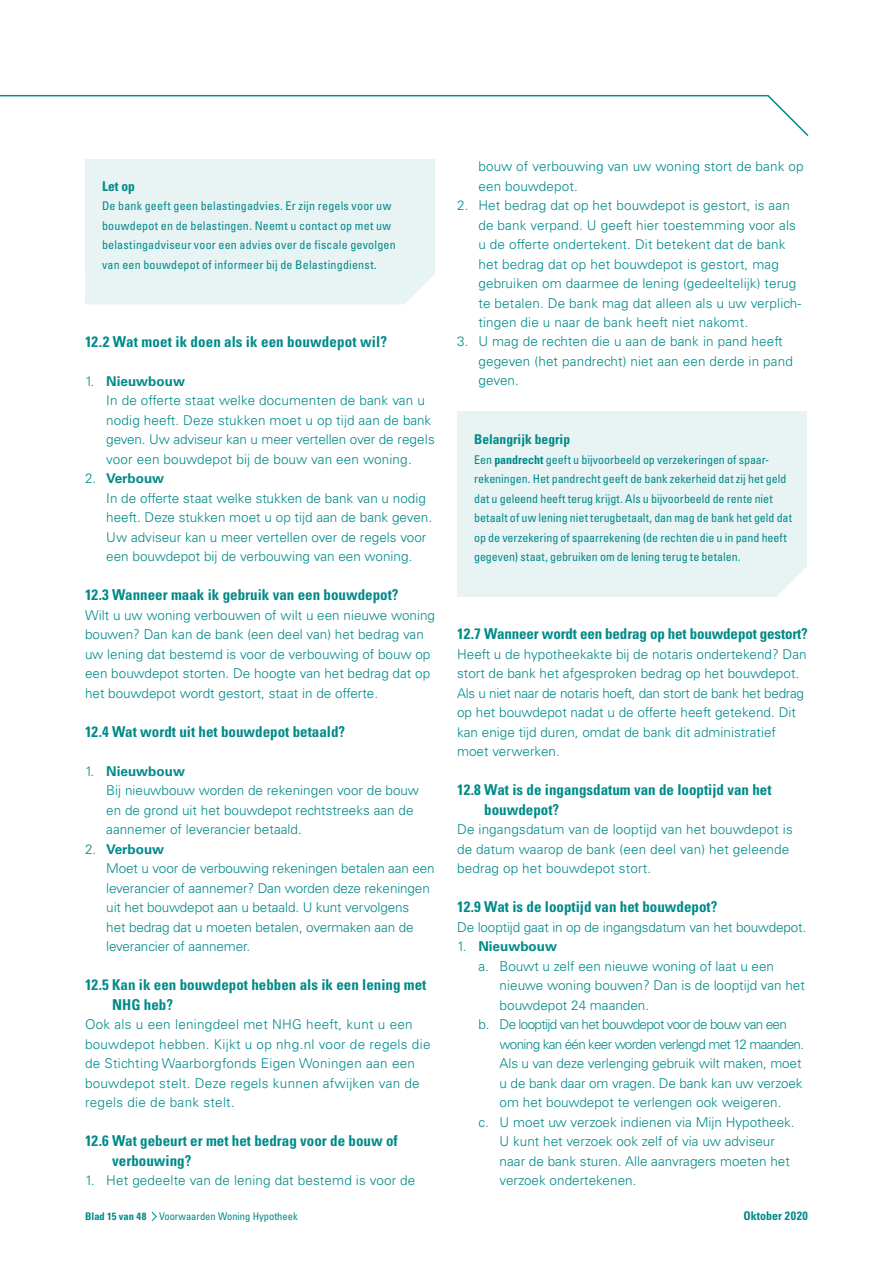
<style>
.page{position:relative;width:893px;height:1263px;background:#fff}
.page>*{position:absolute;margin:0;border:0;box-sizing:border-box;transform-origin:0 0}
.t1{font:700 condensed 15px/19.5px "Univers LT Std";color:#008a89}
.t2{font:300 13.5px/19.5px "Univers LT Std";color:#008a89}
.t3{font:300 13.5px/19.5px "Univers LT Std";letter-spacing:.02em;color:#008a89}
.t4{font:300 13.5px "Univers LT Std";letter-spacing:-.05em;color:#008a89}
.t5{font:700 condensed 13.5px "Univers LT Std";color:#008a89}
.t6{font:700 13.5px "Univers LT Std";color:#008a89}
.t7{font:condensed 12px/19.5px "Univers LT Std";letter-spacing:.01em;color:#008a89}
.t8{font:700 condensed 12px "Univers LT Std";color:#008a89}
.t9{font:condensed 10.5px "Univers LT Std";color:#008a89}
.s1{font-weight:700}
.s2{font-weight:300}
</style>
<div class="page">
<svg style="left:0;top:94px;width:809px;height:42px"></svg>
<svg style="left:151px;top:1211px;width:6px;height:10px"></svg>
<div style="left:85px;top:159px;width:349px;height:115px;background:#e8f3f4"></div>
<div style="left:85px;top:274px;width:349px;height:30px;background:#e8f3f4"></div>
<div style="left:457px;top:411px;width:349px;height:156px;background:#e8f3f4"></div>
<div style="left:457px;top:567px;width:349px;height:30px;background:#e8f3f4"></div>
<p class="t5" style="left:102px;top:177px;width:34px">Let op</p>
<p class="t7" style="left:102px;top:196px;width:295px">De bank geeft geen belastingadvies. Er zijn regels voor uw bouwdepot en de belastingen. Neemt u contact op met uw belastingadviseur voor een advies over de fiscale gevolgen van een bouwdepot of informeer bij de Belastingdienst.</p>
<p class="t1" style="left:85px;top:331px;width:303px">12.2 Wat moet ik doen als ik een bouwdepot wil?</p>
<p class="t2" style="left:106px;top:371px;width:330px;text-indent:-21px">1. <span class="s1">Nieuwbouw<br></span>In de offerte staat welke documenten de bank van u nodig heeft. Deze stukken moet u op tijd aan de bank geven. Uw adviseur kan u meer vertellen over de regels voor een bouwdepot bij de bouw van een woning.</p>
<p class="t2" style="left:106px;top:468px;width:327px;text-indent:-21px">2. <span class="s1">Verbouw<br></span>In de offerte staat welke stukken de bank van u nodig heeft. Deze stukken moet u op tijd aan de bank geven.<br>Uw adviseur kan u meer vertellen over de regels voor een bouwdepot bij de verbouwing van een woning.</p>
<p class="t1" style="left:85px;top:585px;width:315px">12.3 Wanneer maak ik gebruik van een bouwdepot?</p>
<p class="t2" style="left:85px;top:605px;width:351px">Wilt u uw woning verbouwen of wilt u een nieuwe woning bouwen? Dan kan de bank (een deel van) het bedrag van uw lening dat bestemd is voor de verbouwing of bouw op een bouwdepot storten. De hoogte van het bedrag dat op het bouwdepot wordt gestort, staat in de offerte.</p>
<p class="t1" style="left:85px;top:721px;width:262px">12.4 Wat wordt uit het bouwdepot betaald?</p>
<p class="t2" style="left:106px;top:761px;width:314px;text-indent:-21px">1. <span class="s1">Nieuwbouw<br></span>Bij nieuwbouw worden de rekeningen voor de bouw en de grond uit het bouwdepot rechtstreeks aan de aannemer of leverancier betaald.</p>
<p class="t2" style="left:106px;top:839px;width:330px;text-indent:-21px">2. <span class="s1">Verbouw<br></span>Moet u voor de verbouwing rekeningen betalen aan een leverancier of aannemer? Dan worden deze rekeningen uit het bouwdepot aan u betaald. U kunt vervolgens<br>het bedrag dat u moeten betalen, overmaken aan de leverancier of aannemer.</p>
<p class="t1" style="left:112px;top:975px;width:316px;text-indent:-27px">12.5 Kan ik een bouwdepot hebben als ik een lening met<br>NHG heb?</p>
<p class="t3" style="left:85px;top:1014px;width:347px">Ook als u een leningdeel met NHG heeft, kunt u een bouwdepot hebben. Kijkt u op nhg.nl voor de regels die de Stichting Waarborgfonds Eigen Woningen aan een bouwdepot stelt. Deze regels kunnen afwijken van de regels die de bank stelt.</p>
<p class="t1" style="left:112px;top:1131px;width:287px;text-indent:-27px">12.6 Wat gebeurt er met het bedrag voor de bouw of verbouwing?</p>
<p class="t2" style="left:85px;top:1170px;width:332px">1. Het gedeelte van de lening dat bestemd is voor de</p>
<p class="t9" style="left:85px;top:1209px;width:214px"><span class="s1">Blad 15 van 48</span> Voorwaarden Woning Hypotheek</p>
<p class="t2" style="left:478px;top:156px;width:327px">bouw of verbouwing van uw woning stort de bank op een bouwdepot.</p>
<p class="t2" style="left:478px;top:195px;width:324px;text-indent:-21px">2. Het bedrag dat op het bouwdepot is gestort, is aan de bank verpand. U geeft hier toestemming voor als u de offerte ondertekent. Dit betekent dat de bank het bedrag dat op het bouwdepot is gestort, mag gebruiken om daarmee de lening (gedeeltelijk) terug te betalen. De bank mag dat alleen als u uw verplich&shy;tingen die u naar de bank heeft niet nakomt.</p>
<p class="t2" style="left:478px;top:332px;width:316px;text-indent:-21px">3. U mag de rechten die u aan de bank in pand heeft gegeven (het pandrecht) niet aan een derde in pand geven.</p>
<p class="t5" style="left:474px;top:431px;width:97px">Belangrijk begrip</p>
<p class="t7" style="left:474px;top:449px;width:319px">Een <span class="s1">pandrecht</span> geeft u bijvoorbeeld op verzekeringen of spaar&shy;rekeningen. Het pandrecht geeft de bank zekerheid dat zij het geld dat u geleend heeft terug krijgt. Als u bijvoorbeeld de rente niet betaalt of uw lening niet terugbetaalt, dan mag de bank het geld dat op de verzekering of spaarrekening (de rechten die u in pand heeft gegeven) staat, gebruiken om de lening terug te betalen.</p>
<p class="t1" style="left:457px;top:624px;width:352px">12.7 Wanneer wordt een bedrag op het bouwdepot gestort?</p>
<p class="t2" style="left:457px;top:644px;width:351px">Heeft u de hypotheekakte bij de notaris ondertekend? Dan stort de bank het afgesproken bedrag op het bouwdepot.<br>Als u niet naar de notaris hoeft, dan stort de bank het bedrag op het bouwdepot nadat u de offerte heeft getekend. Dit kan enige tijd duren, omdat de bank dit administratief moet verwerken.</p>
<p class="t1" style="left:484px;top:780px;width:289px;text-indent:-27px">12.8 Wat is de ingangsdatum van de looptijd van het bouwdepot?</p>
<p class="t2" style="left:457px;top:819px;width:337px">De ingangsdatum van de looptijd van het bouwdepot is de datum waarop de bank (een deel van) het geleende bedrag op het bouwdepot stort.</p>
<p class="t1" style="left:457px;top:897px;width:262px">12.9 Wat is de looptijd van het bouwdepot?</p>
<p class="t2" style="left:457px;top:917px;width:351px">De looptijd gaat in op de ingangsdatum van het bouwdepot.</p>
<p class="t6" style="left:457px;top:938px;width:102px"><span class="s2">1.</span> Nieuwbouw</p>
<p class="t2" style="left:478px;top:956px;width:297px">a. Bouwt u zelf een nieuwe woning of laat u een</p>
<p class="t2" style="left:500px;top:975px;width:307px">nieuwe woning bouwen? Dan is de looptijd van het</p>
<p class="t2" style="left:500px;top:995px;width:151px">bouwdepot 24 maanden.</p>
<p class="t4" style="left:478px;top:1016px;width:310px">b. De looptijd van het bouwdepot voor de bouw van een</p>
<p class="t4" style="left:500px;top:1036px;width:306px">woning kan één keer worden verlengd met 12 maanden.</p>
<p class="t2" style="left:500px;top:1053px;width:303px">Als u van deze verlenging gebruik wilt maken, moet</p>
<p class="t2" style="left:500px;top:1073px;width:304px">u de bank daar om vragen. De bank kan uw verzoek</p>
<p class="t2" style="left:500px;top:1092px;width:283px">om het bouwdepot te verlengen ook weigeren.</p>
<p class="t2" style="left:478px;top:1112px;width:318px">c. U moet uw verzoek indienen via Mijn Hypotheek.</p>
<p class="t2" style="left:500px;top:1131px;width:277px">U kunt het verzoek ook zelf of via uw adviseur</p>
<p class="t2" style="left:500px;top:1151px;width:292px">naar de bank sturen. Alle aanvragers moeten het</p>
<p class="t2" style="left:500px;top:1170px;width:138px">verzoek ondertekenen.</p>
<p class="t8" style="left:743px;top:1208px;width:66px">Oktober 2020</p>
</div>
